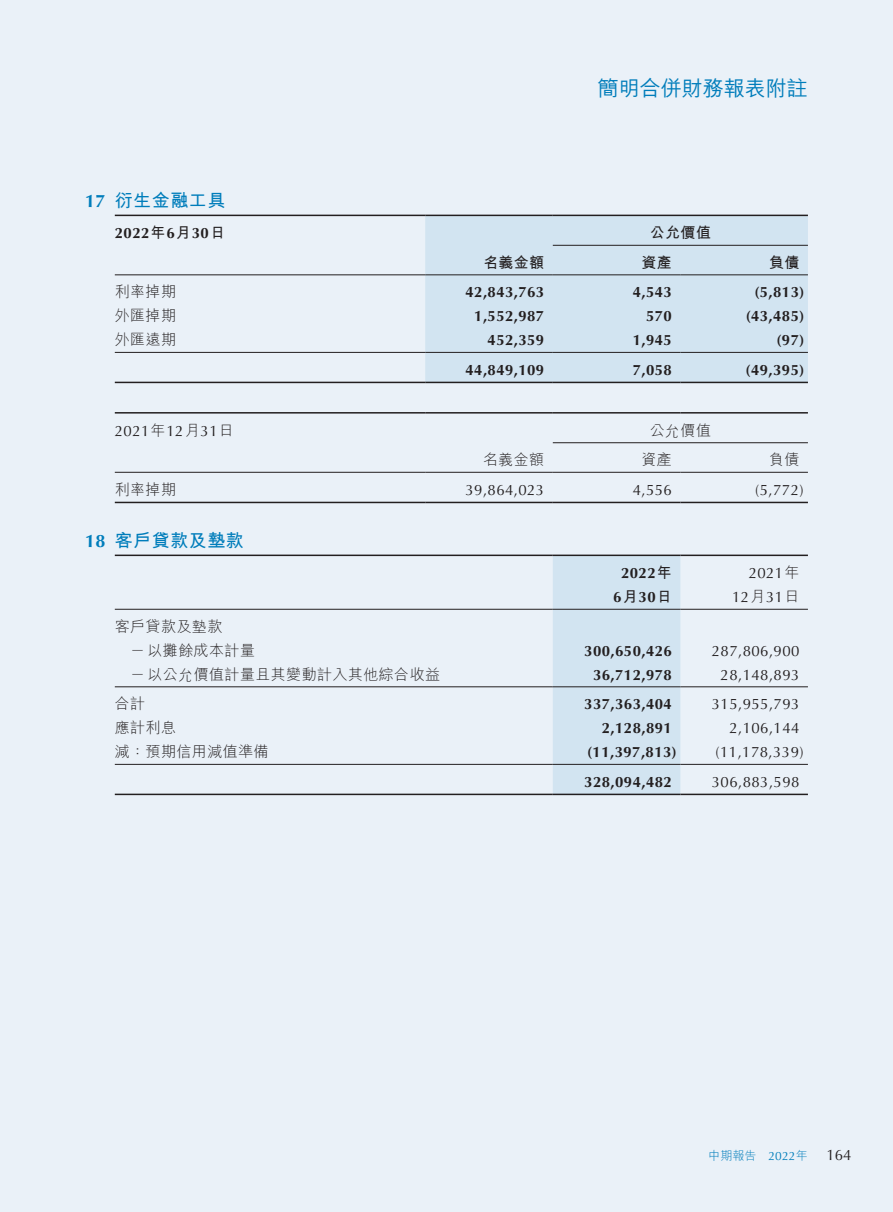
<style>
.page{position:relative;width:893px;height:1212px;background:#eaf1f8}
.page>*{position:absolute;margin:0;border:0;box-sizing:border-box;transform-origin:0 0}
.t1{font:500 21px "M Hei HK";color:#007dbb}
.t2{font:700 18px "M Hei HK";letter-spacing:.03em;color:#007dbb}
.t3{font:700 18px "Optima LT Std";color:#007dbb}
.t4{font:700 15px/24px "Optima LT Std";letter-spacing:.03em;color:#231f20;text-align:center}
.t5{font:15px/24px "Optima LT Std";letter-spacing:.03em;color:#231f20;text-align:right}
.t6{font:300 15px "M Hei HK";letter-spacing:.03em;color:#231f20}
.t7{font:700 15px "M Hei HK";letter-spacing:.03em;color:#231f20}
.t8{font:12px "Optima LT Std";color:#007dbb}
.t9{font:300 12px "M Hei HK";color:#007dbb}
.s1{font-family:"M Hei HK"}
.s2{font-family:"M Hei HK";font-weight:300}
</style>
<div class="page">
<div style="left:425px;top:216px;width:383px;height:166px;background:#d2e4f1"></div>
<hr style="left:115px;top:215px;width:310px;height:1px;background:#231f20">
<hr style="left:425px;top:215px;width:128px;height:1px;background:#231f20">
<hr style="left:553px;top:215px;width:255px;height:1px;background:#231f20">
<hr style="left:553px;top:245px;width:255px;height:1px;background:#231f20">
<hr style="left:115px;top:274px;width:310px;height:1px;background:#231f20">
<hr style="left:425px;top:274px;width:128px;height:1px;background:#231f20">
<hr style="left:553px;top:274px;width:127px;height:1px;background:#231f20">
<hr style="left:680px;top:274px;width:128px;height:1px;background:#231f20">
<hr style="left:115px;top:352px;width:310px;height:1px;background:#231f20">
<hr style="left:425px;top:352px;width:128px;height:1px;background:#231f20">
<hr style="left:553px;top:352px;width:127px;height:1px;background:#231f20">
<hr style="left:680px;top:352px;width:128px;height:1px;background:#231f20">
<hr style="left:115px;top:382px;width:310px;height:1px;background:#231f20">
<hr style="left:425px;top:382px;width:128px;height:1px;background:#231f20">
<hr style="left:553px;top:382px;width:127px;height:1px;background:#231f20">
<hr style="left:680px;top:382px;width:128px;height:1px;background:#231f20">
<hr style="left:115px;top:412px;width:310px;height:2px;background:#231f20">
<hr style="left:425px;top:412px;width:128px;height:2px;background:#231f20">
<hr style="left:553px;top:412px;width:127px;height:2px;background:#231f20">
<hr style="left:680px;top:412px;width:128px;height:2px;background:#231f20">
<hr style="left:553px;top:442px;width:255px;height:1px;background:#231f20">
<hr style="left:115px;top:472px;width:310px;height:1px;background:#231f20">
<hr style="left:425px;top:472px;width:128px;height:1px;background:#231f20">
<hr style="left:553px;top:472px;width:127px;height:1px;background:#231f20">
<hr style="left:680px;top:472px;width:128px;height:1px;background:#231f20">
<hr style="left:115px;top:502px;width:310px;height:1px;background:#231f20">
<hr style="left:425px;top:502px;width:128px;height:1px;background:#231f20">
<hr style="left:553px;top:502px;width:127px;height:1px;background:#231f20">
<hr style="left:680px;top:502px;width:128px;height:1px;background:#231f20">
<div style="left:553px;top:556px;width:127px;height:238px;background:#d2e4f1"></div>
<hr style="left:115px;top:555px;width:438px;height:1px;background:#231f20">
<hr style="left:553px;top:555px;width:127px;height:1px;background:#231f20">
<hr style="left:680px;top:555px;width:128px;height:1px;background:#231f20">
<hr style="left:115px;top:609px;width:438px;height:1px;background:#231f20">
<hr style="left:553px;top:609px;width:127px;height:1px;background:#231f20">
<hr style="left:680px;top:609px;width:128px;height:1px;background:#231f20">
<hr style="left:115px;top:686px;width:438px;height:1px;background:#231f20">
<hr style="left:553px;top:686px;width:127px;height:1px;background:#231f20">
<hr style="left:680px;top:686px;width:128px;height:1px;background:#231f20">
<hr style="left:115px;top:764px;width:438px;height:1px;background:#231f20">
<hr style="left:553px;top:764px;width:127px;height:1px;background:#231f20">
<hr style="left:680px;top:764px;width:128px;height:1px;background:#231f20">
<hr style="left:115px;top:794px;width:438px;height:1px;background:#231f20">
<hr style="left:553px;top:794px;width:127px;height:1px;background:#231f20">
<hr style="left:680px;top:794px;width:128px;height:1px;background:#231f20">
<p class="t3" style="left:85px;top:191px;width:22px">17</p>
<p class="t2" style="left:115px;top:188px;width:112px">衍生金融工具</p>
<p class="t4" style="left:115px;top:221px;width:112px">2022<span class="s1">年</span>6<span class="s1">月</span>30<span class="s1">日</span></p>
<p class="t6" style="left:115px;top:284px;width:63px">利率掉期</p>
<p class="t6" style="left:115px;top:308px;width:63px">外匯掉期</p>
<p class="t6" style="left:115px;top:332px;width:63px">外匯遠期</p>
<p class="t5" style="left:115px;top:419px;width:121px">2021<span class="s2">年</span>12<span class="s2">月</span>31<span class="s2">日</span></p>
<p class="t3" style="left:85px;top:531px;width:22px">18</p>
<p class="t6" style="left:115px;top:482px;width:63px">利率掉期</p>
<p class="t2" style="left:115px;top:528px;width:131px">客戶貸款及墊款</p>
<p class="t7" style="left:483px;top:251px;width:63px">名義金額</p>
<p class="t4" style="left:465px;top:280px;width:80px">42,843,763</p>
<p class="t4" style="left:474px;top:304px;width:72px">1,552,987</p>
<p class="t4" style="left:488px;top:328px;width:58px">452,359</p>
<p class="t4" style="left:465px;top:358px;width:80px">44,849,109</p>
<p class="t6" style="left:483px;top:452px;width:63px">名義金額</p>
<p class="t5" style="left:465px;top:478px;width:80px">39,864,023</p>
<p class="t6" style="left:115px;top:618px;width:109px">客戶貸款及墊款</p>
<p class="t6" style="left:130px;top:642px;width:126px">－以攤餘成本計量</p>
<p class="t6" style="left:130px;top:666px;width:311px">－以公允價值計量且其變動計入其他綜合收益</p>
<p class="t6" style="left:115px;top:696px;width:32px">合計</p>
<p class="t6" style="left:115px;top:720px;width:63px">應計利息</p>
<p class="t6" style="left:115px;top:744px;width:155px">減：預期信用減值準備</p>
<h1 class="t1" style="left:598px;top:73px;width:211px">簡明合併財務報表附註</h1>
<p class="t7" style="left:650px;top:222px;width:63px">公允價值</p>
<p class="t7" style="left:641px;top:251px;width:32px">資產</p>
<p class="t7" style="left:769px;top:251px;width:32px">負債</p>
<p class="t4" style="left:633px;top:280px;width:41px">4,543</p>
<p class="t4" style="left:754px;top:280px;width:52px">)5,813(</p>
<p class="t4" style="left:646px;top:304px;width:27px">570</p>
<p class="t4" style="left:746px;top:304px;width:60px">)43,485(</p>
<p class="t4" style="left:633px;top:328px;width:41px">1,945</p>
<p class="t4" style="left:776px;top:328px;width:29px">)97(</p>
<p class="t4" style="left:633px;top:358px;width:41px">7,058</p>
<p class="t4" style="left:746px;top:358px;width:60px">)49,395(</p>
<p class="t6" style="left:650px;top:422px;width:63px">公允價值</p>
<p class="t6" style="left:641px;top:452px;width:32px">資產</p>
<p class="t6" style="left:769px;top:452px;width:32px">負債</p>
<p class="t5" style="left:633px;top:478px;width:41px">4,556</p>
<p class="t5" style="left:755px;top:478px;width:50px">)5,772(</p>
<p class="t4" style="left:613px;top:561px;width:60px">2022<span class="s1">年<br></span>6<span class="s1">月</span>30<span class="s1">日</span></p>
<p class="t5" style="left:732px;top:561px;width:69px">2021<span class="s2">年<br></span>12<span class="s2">月</span>31<span class="s2">日</span></p>
<p class="t4" style="left:584px;top:639px;width:89px">300,650,426</p>
<p class="t5" style="left:712px;top:639px;width:89px">287,806,900</p>
<p class="t4" style="left:593px;top:663px;width:80px">36,712,978</p>
<p class="t5" style="left:721px;top:663px;width:80px">28,148,893</p>
<p class="t4" style="left:584px;top:692px;width:89px">337,363,404</p>
<p class="t5" style="left:712px;top:692px;width:89px">315,955,793</p>
<p class="t4" style="left:602px;top:716px;width:72px">2,128,891</p>
<p class="t5" style="left:729px;top:716px;width:72px">2,106,144</p>
<p class="t4" style="left:587px;top:740px;width:91px">)11,397,813(</p>
<p class="t5" style="left:716px;top:740px;width:90px">)11,178,339(</p>
<p class="t4" style="left:584px;top:770px;width:89px">328,094,482</p>
<p class="t5" style="left:712px;top:770px;width:89px">306,883,598</p>
<p class="t9" style="left:709px;top:1150px;width:49px">中期報告</p>
<p class="t8" style="left:769px;top:1149px;width:41px">2022<span class="s2">年</span></p>
<p class="t5" style="left:826px;top:1143px;width:27px">164</p>
</div>
